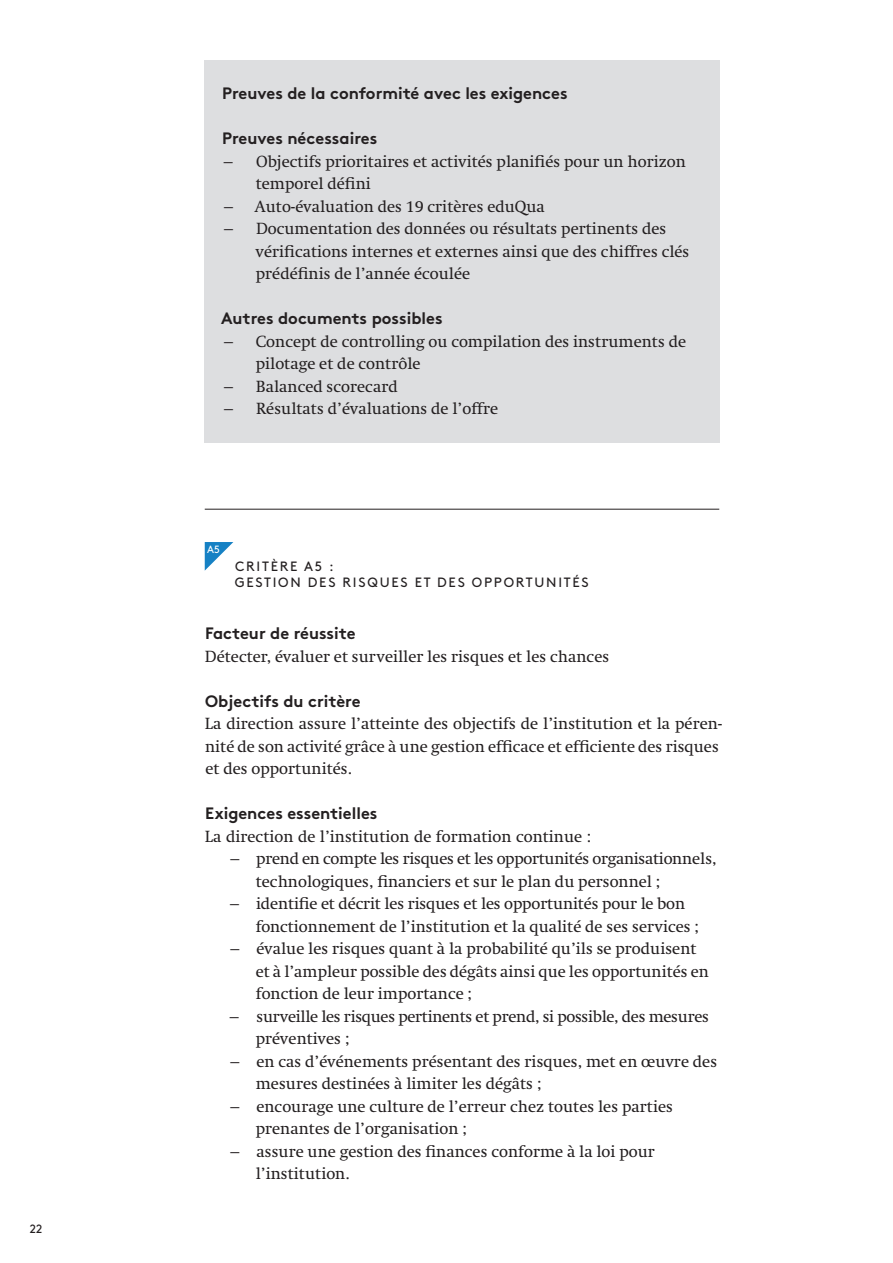
<style>
.page{position:relative;width:893px;height:1263px;background:#fff}
.page>*{position:absolute;margin:0;border:0;box-sizing:border-box;transform-origin:0 0}
.LAUFTEXT_BLOCKSATZ{font:16.5px/22.5px "Swift LT Pro";color:#231f20}
.LAUFTEXT_BLOCKSATZ-2{font:16.5px/22.5px "Swift LT Pro";letter-spacing:-.02em;color:#231f20}
.ZWISCHENTITEL{font:700 16.5px "Brown Pro";color:#231f20}
.ZWISCHENTITEL-2{font:16.5px/22.5px "Swift LT Pro";color:#231f20}
.KRITERIUM{font:13.5px/16.2px "Brown Pro";letter-spacing:.13em;color:#231f20}
.t1{font:12px "Brown Pro";color:#231f20}
.GLOSSAR_Erklärung{font:10.5px "Brown Pro";color:#fff}
.s1{font-family:"Brown Pro";font-weight:700}
</style>
<div class="page">
<div style="left:204px;top:60px;width:516px;height:382px;background:#dddee0"></div>
<hr style="left:205px;top:509px;width:514px;height:1px;background:#231f20">
<svg style="left:205px;top:542px;width:28px;height:29px"></svg>
<p class="t1" style="left:30px;top:1220px;width:14px">22</p>
<p class="ZWISCHENTITEL" style="left:222px;top:80px;width:347px">Preuves de la conformité avec les exigences</p>
<p class="ZWISCHENTITEL" style="left:222px;top:125px;width:157px">Preuves nécessaires</p>
<p class="LAUFTEXT_BLOCKSATZ" style="left:256px;top:150px;width:432px;text-indent:-32px">– Objectifs prioritaires et activités planifiés pour un horizon temporel défini</p>
<p class="LAUFTEXT_BLOCKSATZ" style="left:224px;top:195px;width:322px">– Auto-évaluation des 19 critères eduQua</p>
<p class="LAUFTEXT_BLOCKSATZ" style="left:256px;top:217px;width:435px;text-indent:-32px">– Documentation des données ou résultats pertinents des vérifications internes et externes ainsi que des chiffres clés prédéfinis de l’année écoulée</p>
<p class="ZWISCHENTITEL" style="left:221px;top:305px;width:223px">Autres documents possibles</p>
<p class="LAUFTEXT_BLOCKSATZ" style="left:256px;top:330px;width:432px;text-indent:-32px">– Concept de controlling ou compilation des instruments de pilotage et de contrôle</p>
<p class="LAUFTEXT_BLOCKSATZ" style="left:224px;top:375px;width:175px">– Balanced scorecard</p>
<p class="LAUFTEXT_BLOCKSATZ" style="left:224px;top:397px;width:276px">– Résultats d’évaluations de l’offre</p>
<p class="GLOSSAR_Erklärung" style="left:207px;top:541px;width:14px">A5</p>
<p class="KRITERIUM" style="left:235px;top:557px;width:356px">CRITÈRE A5 :<br>GESTION DES RISQUES ET DES OPPORTUNITÉS</p>
<p class="ZWISCHENTITEL" style="left:205px;top:620px;width:152px">Facteur de réussite</p>
<p class="LAUFTEXT_BLOCKSATZ" style="left:205px;top:645px;width:406px">Détecter, évaluer et surveiller les risques et les chances</p>
<p class="ZWISCHENTITEL" style="left:205px;top:687px;width:157px">Objectifs du critère</p>
<p class="LAUFTEXT_BLOCKSATZ" style="left:205px;top:712px;width:519px">La direction assure l’atteinte des objectifs de l’institution et la péren&shy;nité de son activité grâce à une gestion efficace et efficiente des risques et des opportunités.</p>
<p class="ZWISCHENTITEL-2" style="left:205px;top:802px;width:388px"><span class="s1">Exigences essentielles<br></span>La direction de l’institution de formation continue :</p>
<p class="LAUFTEXT_BLOCKSATZ-2" style="left:256px;top:847px;width:462px;text-indent:-25px">– prend en compte les risques et les opportunités organisationnels, technologiques, financiers et sur le plan du personnel ;</p>
<p class="LAUFTEXT_BLOCKSATZ" style="left:256px;top:892px;width:445px;text-indent:-25px">– identifie et décrit les risques et les opportunités pour le bon fonctionnement de l’institution et la qualité de ses services ;</p>
<p class="LAUFTEXT_BLOCKSATZ" style="left:256px;top:937px;width:455px;text-indent:-25px">– évalue les risques quant à la probabilité qu’ils se produisent et à l’ampleur possible des dégâts ainsi que les opportunités en fonction de leur importance ;</p>
<p class="LAUFTEXT_BLOCKSATZ-2" style="left:256px;top:1005px;width:455px;text-indent:-26px">– surveille les risques pertinents et prend, si possible, des mesures préventives ;</p>
<p class="LAUFTEXT_BLOCKSATZ" style="left:256px;top:1050px;width:463px;text-indent:-25px">– en cas d’événements présentant des risques, met en œuvre des mesures destinées à limiter les dégâts ;</p>
<p class="LAUFTEXT_BLOCKSATZ" style="left:256px;top:1095px;width:419px;text-indent:-25px">– encourage une culture de l’erreur chez toutes les parties prenantes de l’organisation ;</p>
<p class="LAUFTEXT_BLOCKSATZ" style="left:256px;top:1140px;width:401px;text-indent:-25px">– assure une gestion des finances conforme à la loi pour l’institution.</p>
</div>
